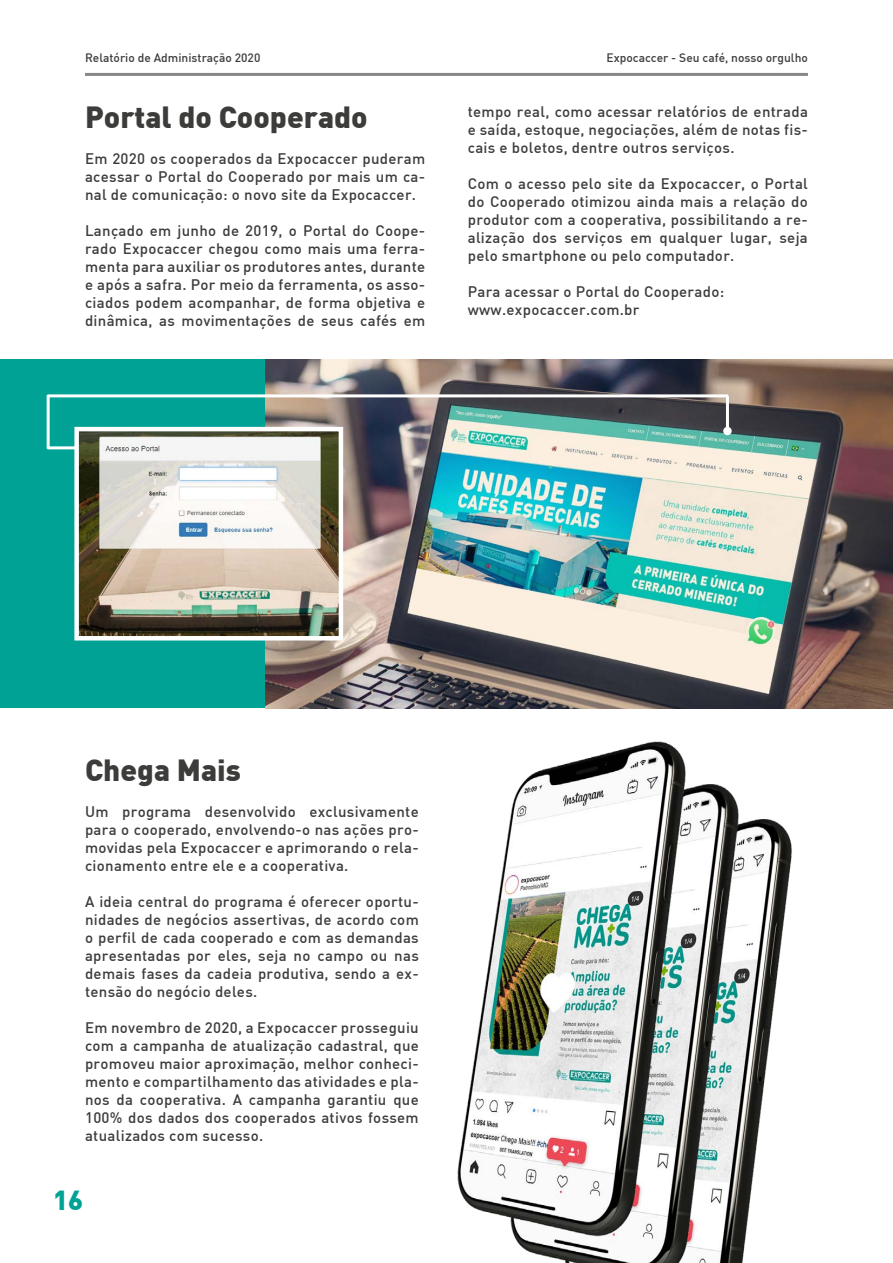
<style>
.page{position:relative;width:893px;height:1263px;background:#fff}
.page>*{position:absolute;margin:0;border:0;box-sizing:border-box;transform-origin:0 0}
.t1{font:900 30px "DIN";color:#3c3c3b}
.t2{font:900 27px "DIN";color:#00a295}
.t3{font:500 15px/18px "DIN";letter-spacing:.02em;color:#3c3c3b;text-align:justify}
.t4{font:500 12px "DIN";color:#3c3c3b}
</style>
<div class="page">
<hr style="left:85px;top:73px;width:723px;height:3px;background:#878787">
<img style="left:776px;top:822px;width:16px;height:163px">
<img style="left:366px;top:708px;width:410px;height:555px">
<div style="left:0;top:359px;width:893px;height:349px;background:#00a295"></div>
<img style="left:266px;top:359px;width:626px;height:349px">
<img style="left:79px;top:432px;width:259px;height:203px">
<div style="left:74px;top:427px;width:269px;height:213px;border:4px solid #fff"></div>
<hr style="left:726px;top:396px;width:3px;height:33px;background:#fff">
<hr style="left:47px;top:394px;width:681px;height:3px;background:#fff">
<hr style="left:47px;top:395px;width:3px;height:54px;background:#fff">
<hr style="left:47px;top:446px;width:30px;height:3px;background:#fff">
<div style="left:723px;top:427px;width:9px;height:8px;background:#fff;border-radius:50%"></div>
<p class="t4" style="left:85px;top:50px;width:177px">Relatório de Administração 2020</p>
<p class="t4" style="left:606px;top:50px;width:203px">Expocaccer - Seu café, nosso orgulho</p>
<h1 class="t1" style="left:85px;top:97px;width:284px">Portal do Cooperado</h1>
<p class="t3" style="left:85px;top:149px;width:342px">Em 2020 os cooperados da Expocaccer puderam acessar o Portal do Cooperado por mais um ca&shy;nal de comunicação: o novo site da Expocaccer.</p>
<p class="t3" style="left:85px;top:221px;width:342px">Lançado em junho de 2019, o Portal do Coope&shy;rado Expocaccer chegou como mais uma ferra&shy;menta para auxiliar os produtores antes, durante e após a safra. Por meio da ferramenta, os asso&shy;ciados podem acompanhar, de forma objetiva e dinâmica, as movimentações de seus cafés em</p>
<p class="t3" style="left:468px;top:102px;width:342px">tempo real, como acessar relatórios de entrada e saída, estoque, negociações, além de notas fis&shy;cais e boletos, dentre outros serviços.</p>
<p class="t3" style="left:468px;top:174px;width:342px">Com o acesso pelo site da Expocaccer, o Portal do Cooperado otimizou ainda mais a relação do produtor com a cooperativa, possibilitando a re&shy;alização dos serviços em qualquer lugar, seja pelo smartphone ou pelo computador.</p>
<p class="t3" style="left:468px;top:282px;width:258px">Para acessar o Portal do Cooperado: www.expocaccer.com.br</p>
<h1 class="t1" style="left:85px;top:750px;width:157px">Chega Mais</h1>
<p class="t3" style="left:85px;top:802px;width:335px">Um programa desenvolvido exclusivamente para o cooperado, envolvendo-o nas ações pro&shy;movidas pela Expocaccer e aprimorando o rela&shy;cionamento entre ele e a cooperativa.</p>
<p class="t3" style="left:85px;top:892px;width:335px">A ideia central do programa é oferecer oportu&shy;nidades de negócios assertivas, de acordo com o perfil de cada cooperado e com as demandas apresentadas por eles, seja no campo ou nas demais fases da cadeia produtiva, sendo a ex&shy;tensão do negócio deles.</p>
<p class="t3" style="left:85px;top:1018px;width:335px">Em novembro de 2020, a Expocaccer prosseguiu com a campanha de atualização cadastral, que promoveu maior aproximação, melhor conheci&shy;mento e compartilhamento das atividades e pla&shy;nos da cooperativa. A campanha garantiu que 100% dos dados dos cooperados ativos fossem atualizados com sucesso.</p>
<h2 class="t2" style="left:53px;top:1182px;width:32px">16</h2>
</div>
